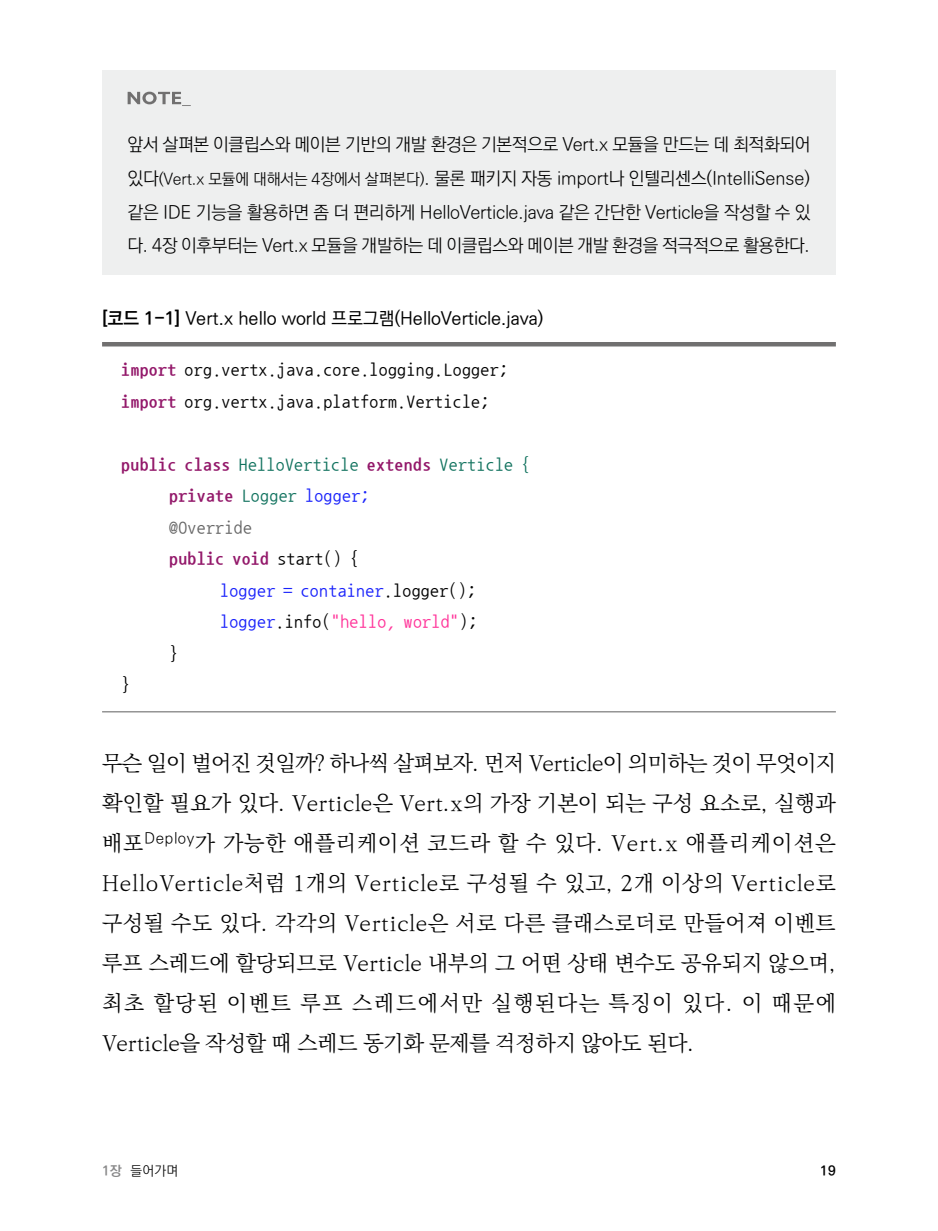
<style>
.page{position:relative;width:938px;height:1231px;background:#fff}
.page>*{position:absolute;margin:0;border:0;box-sizing:border-box;transform-origin:0 0}
.t1{font:21.6px/40.1px "Ko Pub Batang PL";letter-spacing:-.005em;color:#000;text-align:justify}
.t2{font:18px/33.8px "Ko Pub Dotum PL";letter-spacing:-.02em;color:#000;text-align:justify}
.t3{font:18px "Ko Pub Dotum PM";color:#000}
.t4{font:17.78px/31.5px "Nanum Gothic Coding";letter-spacing:.02em;color:#000}
.t5{font:17.78px "Nanum Gothic Coding";letter-spacing:.02em;color:#12735f}
.t6{font:700 17.78px "Nanum Gothic Coding";letter-spacing:.02em;color:#93186a}
.t7{font:17.78px "Nanum Gothic Coding";letter-spacing:.02em;color:#f39}
.t8{font:17.78px "Nanum Gothic Coding";letter-spacing:.02em;color:#1922fb}
.t9{font:17.78px "Nanum Gothic Coding";letter-spacing:.02em;color:#666}
.t10{font:13.5px "Ko Pub Dotum PL";color:#000}
.t11{font:13.5px "Ko Pub Dotum PB";color:#000}
.s1{font-size:15.75px}
.s2{font-family:"Ko Pub Dotum PB"}
.s3{font-weight:700;color:#93186a}
.s4{font-weight:400;color:#12735f}
.s5{font-weight:400;color:#1922fb}
.s6{font-weight:400;color:#000}
.s7{color:#000}
.s8{color:#1922fb}
.s9{font-family:"Ko Pub Dotum PB";color:#888889}
</style>
<div class="page">
<hr style="left:102px;top:342px;width:734px;height:4px;background:#717070">
<hr style="left:102px;top:711px;width:734px;height:1px;background:#717070">
<div style="left:102px;top:70px;width:734px;height:204px;background:#eeefef"></div>
<svg style="left:128px;top:92px;width:63px;height:14px"></svg>
<p class="t2" style="left:128px;top:129px;width:684px">앞서 살펴본 이클립스와 메이븐 기반의 개발 환경은 기본적으로 Vert.x 모듈을 만드는 데 최적화되어 있다<span class="s1">(Vert.x 모듈에 대해서는 4장에서 살펴본다)</span>. 물론 패키지 자동 import나 인텔리센스(IntelliSense) 같은 IDE 기능을 활용하면 좀 더 편리하게 HelloVerticle.java 같은 간단한 Verticle을 작성할 수 있 다. 4장 이후부터는 Vert.x 모듈을 개발하는 데 이클립스와 메이븐 개발 환경을 적극적으로 활용한다.</p>
<p class="t3" style="left:102px;top:309px;width:443px"><span class="s2">[코드 1-1]</span> Vert.x hello world 프로그램(HelloVerticle.java)</p>
<p class="t4" style="left:121px;top:354px;width:388px"><span class="s3">import</span> org.vertx.java.core.logging.Logger; <span class="s3">import</span> org.vertx.java.platform.Verticle;</p>
<p class="t5" style="left:121px;top:456px;width:410px"><span class="s3">public class</span> HelloVerticle <span class="s3">extends</span> Verticle {</p>
<p class="t6" style="left:169px;top:487px;width:202px">private <span class="s4">Logger</span> <span class="s5">logger;</span></p>
<p class="t9" style="left:169px;top:519px;width:84px">@Override</p>
<p class="t6" style="left:169px;top:550px;width:191px">public void <span class="s6">start() {</span></p>
<p class="t8" style="left:220px;top:582px;width:257px">logger = container<span class="s7">.logger();</span></p>
<p class="t7" style="left:220px;top:613px;width:259px"><span class="s8">logger</span><span class="s7">.info(</span>"hello, world"<span class="s7">);</span></p>
<p class="t4" style="left:169px;top:638px;width:10px">}</p>
<p class="t4" style="left:121px;top:669px;width:10px">}</p>
<p class="t1" style="left:102px;top:744px;width:735px">무슨 일이 벌어진 것일까? 하나씩 살펴보자. 먼저 Verticle이 의미하는 것이 무엇이지 확인할 필요가 있다. Verticle은 Vert.x의 가장 기본이 되는 구성 요소로, 실행과 배포<sup>Deploy</sup>가 가능한 애플리케이션 코드라 할 수 있다. Vert.x 애플리케이션은 HelloVerticle처럼 1개의 Verticle로 구성될 수 있고, 2개 이상의 Verticle로 구성될 수도 있다. 각각의 Verticle은 서로 다른 클래스로더로 만들어져 이벤트 루프 스레드에 할당되므로 Verticle 내부의 그 어떤 상태 변수도 공유되지 않으며, 최초 할당된 이벤트 루프 스레드에서만 실행된다는 특징이 있다. 이 때문에 Verticle을 작성할 때 스레드 동기화 문제를 걱정하지 않아도 된다.</p>
<p class="t10" style="left:102px;top:1164px;width:78px"><span class="s9">1장</span> 들어가며</p>
<p class="t11" style="left:820px;top:1164px;width:17px">19</p>
</div>
